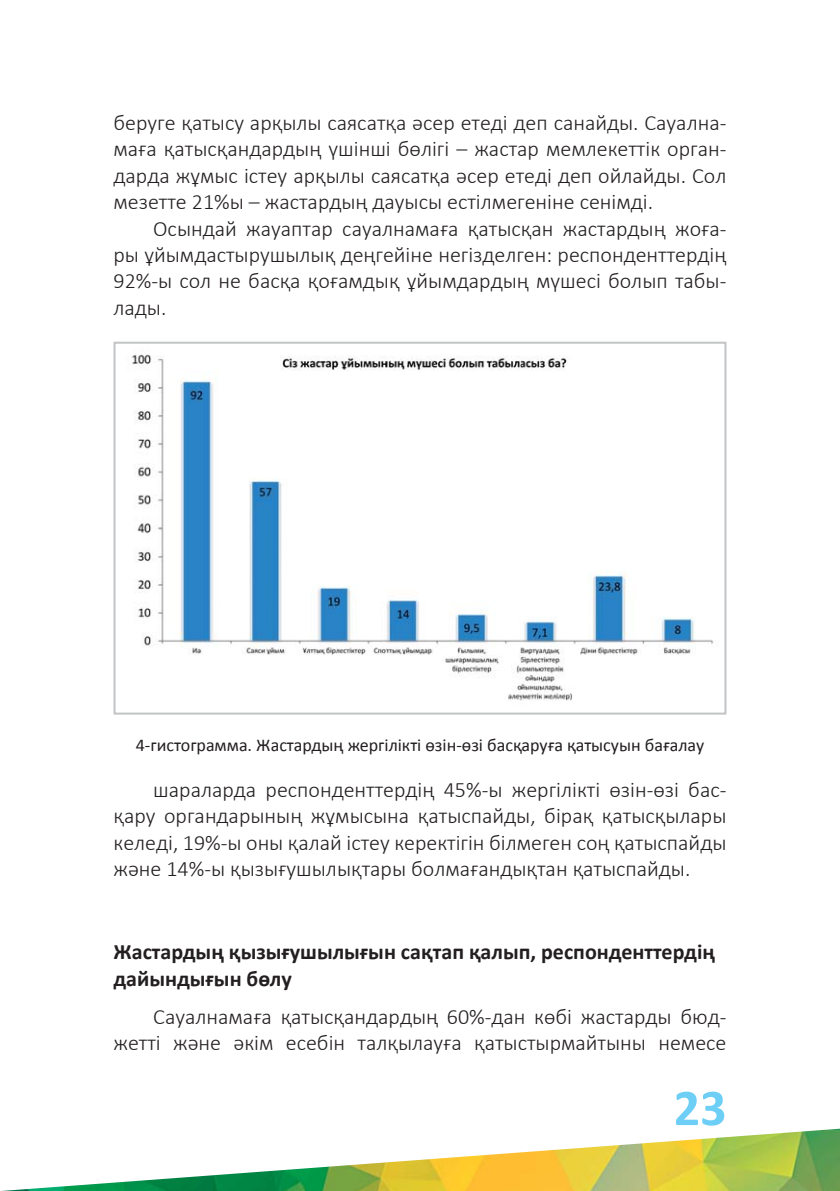
<style>
.page{position:relative;width:840px;height:1191px;background:#fff}
.page>*{position:absolute;margin:0;border:0;box-sizing:border-box;transform-origin:0 0}
.t1{font:700 52px "Calibri";color:#6dcff6}
.t2{font:300 22px/26.4px "Calibri";color:#231f20;text-align:justify}
.t3{font:700 22px/26.4px "Calibri";color:#231f20}
.t4{font:18px "Calibri";color:#231f20}
</style>
<div class="page">
<img style="left:2px;top:1128px;width:837px;height:63px">
<img style="left:132px;top:354px;width:582px;height:347px">
<div style="left:113px;top:342px;width:613px;height:372px;border:2px solid #c2c4c6"></div>
<p class="t2" style="left:113px;top:111px;width:614px">беруге қатысу арқылы саясатқа әсер етеді деп санайды. Сауална&shy;маға қатысқандардың үшінші бөлігі – жастар мемлекеттік орган&shy;дарда жұмыс істеу арқылы саясатқа әсер етеді деп ойлайды. Сол мезетте 21%ы – жастардың дауысы естілмегеніне сенімді.</p>
<p class="t2" style="left:113px;top:217px;width:614px;text-indent:40px">Осындай жауаптар сауалнамаға қатысқан жастардың жоға&shy;ры ұйымдастырушылық деңгейіне негізделген: респонденттердің 92%-ы сол не басқа қоғамдық ұйымдардың мүшесі болып табы&shy;лады.</p>
<p class="t4" style="left:136px;top:737px;width:569px">4-гистограмма. Жастардың жергілікті өзін-өзі басқаруға қатысуын бағалау</p>
<p class="t2" style="left:113px;top:778px;width:614px;text-indent:40px">шараларда респонденттердің 45%-ы жергілікті өзін-өзі бас&shy;қару органдарының жұмысына қатыспайды, бірақ қатысқылары келеді, 19%-ы оны қалай істеу керектігін білмеген соң қатыспайды және 14%-ы қызығушылықтары болмағандықтан қатыспайды.</p>
<p class="t3" style="left:113px;top:940px;width:602px">Жастардың қызығушылығын сақтап қалып, респонденттердің дайындығын бөлу</p>
<p class="t2" style="left:113px;top:1004px;width:614px;text-align:right">Сауалнамаға қатысқандардың 60%-дан көбі жастарды бюд&shy;жетті және әкім есебін талқылауға қатыстырмайтыны немесе</p>
<h1 class="t1" style="left:673px;top:1086px;width:54px">23</h1>
</div>
